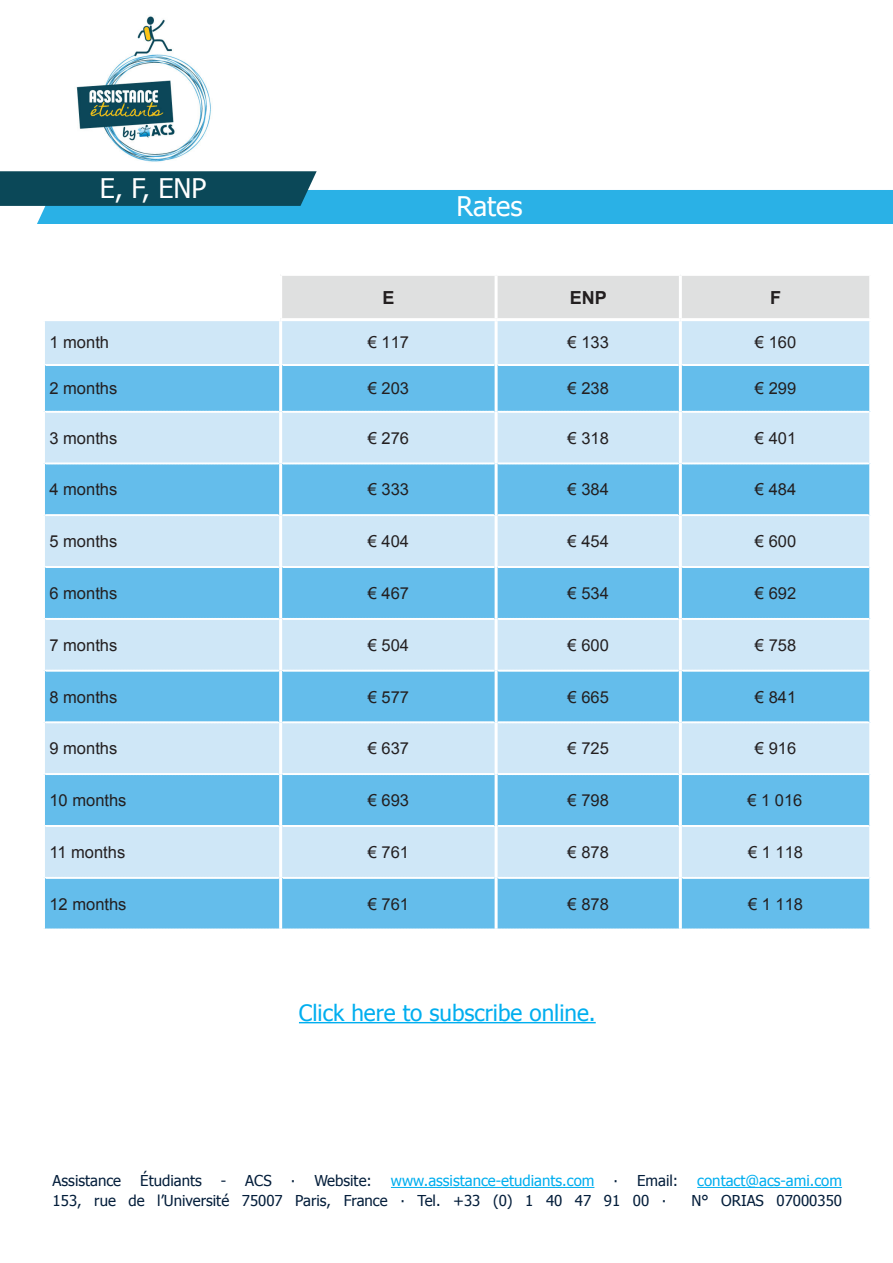
<style>
.page{position:relative;width:893px;height:1263px;background:#fff}
.page>*{position:absolute;margin:0;border:0;box-sizing:border-box;transform-origin:0 0}
.t1{font:27px "Tahoma";color:#fff}
.t2{font:22.5px "Tahoma";color:#00aeef}
.t3{font:700 18px "Arial";color:#231f20}
.t4{font:16.5px "Arial";color:#231f20}
.t5{font:15px "Tahoma";color:#041e3b}
.t6{font:15px "Tahoma";color:#00aeef}
</style>
<div class="page">
<img style="left:76px;top:16px;width:135px;height:146px">
<svg style="left:0;top:171px;width:893px;height:53px"></svg>
<hr style="left:299px;top:1022px;width:297px;height:1px;background:#00aeef">
<hr style="left:391px;top:1187px;width:203px;height:1px;background:#00aeef">
<hr style="left:697px;top:1187px;width:145px;height:1px;background:#00aeef">
<div style="left:281px;top:274px;width:215px;height:46px;background:#dfe0e0"></div>
<div style="left:498px;top:276px;width:371px;height:42px;background:#dfe0e0"></div>
<div style="left:45px;top:321px;width:824px;height:43px;background:#cfe7f7"></div>
<svg style="left:45px;top:366px;width:824px;height:562px;background:#95d0f0"></svg>
<svg style="left:45px;top:411px;width:824px;height:2px"></svg>
<svg style="left:45px;top:462px;width:824px;height:2px"></svg>
<svg style="left:45px;top:514px;width:824px;height:2px"></svg>
<svg style="left:45px;top:566px;width:824px;height:2px"></svg>
<svg style="left:45px;top:618px;width:824px;height:2px"></svg>
<svg style="left:45px;top:669px;width:824px;height:3px"></svg>
<svg style="left:45px;top:721px;width:824px;height:2px"></svg>
<svg style="left:45px;top:773px;width:824px;height:2px"></svg>
<svg style="left:45px;top:825px;width:824px;height:2px"></svg>
<svg style="left:45px;top:877px;width:824px;height:2px"></svg>
<svg style="left:45px;top:928px;width:824px;height:1px"></svg>
<hr style="left:281px;top:273px;width:215px;height:3px;background:#fff">
<hr style="left:279px;top:276px;width:3px;height:42px;background:#fff">
<hr style="left:495px;top:276px;width:3px;height:42px;background:#fff">
<hr style="left:679px;top:276px;width:3px;height:42px;background:#fff">
<hr style="left:281px;top:318px;width:215px;height:3px;background:#fff">
<hr style="left:279px;top:321px;width:3px;height:44px;background:#fff">
<hr style="left:495px;top:321px;width:3px;height:44px;background:#fff">
<hr style="left:679px;top:321px;width:3px;height:44px;background:#fff">
<hr style="left:279px;top:365px;width:3px;height:47px;background:#fff">
<hr style="left:495px;top:365px;width:3px;height:47px;background:#fff">
<hr style="left:679px;top:365px;width:3px;height:47px;background:#fff">
<hr style="left:279px;top:412px;width:3px;height:51px;background:#fff">
<hr style="left:495px;top:412px;width:3px;height:51px;background:#fff">
<hr style="left:679px;top:412px;width:3px;height:51px;background:#fff">
<hr style="left:279px;top:463px;width:3px;height:52px;background:#fff">
<hr style="left:495px;top:463px;width:3px;height:52px;background:#fff">
<hr style="left:679px;top:463px;width:3px;height:52px;background:#fff">
<hr style="left:279px;top:515px;width:3px;height:52px;background:#fff">
<hr style="left:495px;top:515px;width:3px;height:52px;background:#fff">
<hr style="left:679px;top:515px;width:3px;height:52px;background:#fff">
<hr style="left:279px;top:567px;width:3px;height:52px;background:#fff">
<hr style="left:495px;top:567px;width:3px;height:52px;background:#fff">
<hr style="left:679px;top:567px;width:3px;height:52px;background:#fff">
<hr style="left:279px;top:619px;width:3px;height:52px;background:#fff">
<hr style="left:495px;top:619px;width:3px;height:52px;background:#fff">
<hr style="left:679px;top:619px;width:3px;height:52px;background:#fff">
<hr style="left:279px;top:671px;width:3px;height:51px;background:#fff">
<hr style="left:495px;top:671px;width:3px;height:51px;background:#fff">
<hr style="left:679px;top:671px;width:3px;height:51px;background:#fff">
<hr style="left:279px;top:722px;width:3px;height:52px;background:#fff">
<hr style="left:495px;top:722px;width:3px;height:52px;background:#fff">
<hr style="left:679px;top:722px;width:3px;height:52px;background:#fff">
<hr style="left:279px;top:774px;width:3px;height:52px;background:#fff">
<hr style="left:495px;top:774px;width:3px;height:52px;background:#fff">
<hr style="left:679px;top:774px;width:3px;height:52px;background:#fff">
<hr style="left:279px;top:826px;width:3px;height:52px;background:#fff">
<hr style="left:495px;top:826px;width:3px;height:52px;background:#fff">
<hr style="left:679px;top:826px;width:3px;height:52px;background:#fff">
<hr style="left:279px;top:878px;width:3px;height:51px;background:#fff">
<hr style="left:495px;top:878px;width:3px;height:51px;background:#fff">
<hr style="left:679px;top:878px;width:3px;height:51px;background:#fff">
<p class="t1" style="left:100px;top:170px;width:108px">E, F, ENP</p>
<p class="t1" style="left:457px;top:188px;width:67px">Rates</p>
<p class="t3" style="left:382px;top:285px;width:14px">E</p>
<p class="t3" style="left:570px;top:285px;width:39px">ENP</p>
<p class="t3" style="left:770px;top:285px;width:12px">F</p>
<p class="t4" style="left:49px;top:332px;width:61px">1 month</p>
<p class="t4" style="left:368px;top:332px;width:43px">€ 117</p>
<p class="t4" style="left:568px;top:332px;width:43px">€ 133</p>
<p class="t4" style="left:755px;top:332px;width:43px">€ 160</p>
<p class="t4" style="left:49px;top:378px;width:69px">2 months</p>
<p class="t4" style="left:368px;top:378px;width:43px">€ 203</p>
<p class="t4" style="left:568px;top:378px;width:43px">€ 238</p>
<p class="t4" style="left:755px;top:378px;width:43px">€ 299</p>
<p class="t4" style="left:49px;top:427px;width:69px">3 months</p>
<p class="t4" style="left:368px;top:427px;width:43px">€ 276</p>
<p class="t4" style="left:568px;top:427px;width:43px">€ 318</p>
<p class="t4" style="left:755px;top:427px;width:43px">€ 401</p>
<p class="t4" style="left:49px;top:479px;width:69px">4 months</p>
<p class="t4" style="left:368px;top:479px;width:43px">€ 333</p>
<p class="t4" style="left:568px;top:479px;width:43px">€ 384</p>
<p class="t4" style="left:755px;top:479px;width:43px">€ 484</p>
<p class="t4" style="left:49px;top:530px;width:69px">5 months</p>
<p class="t4" style="left:368px;top:530px;width:43px">€ 404</p>
<p class="t4" style="left:568px;top:530px;width:43px">€ 454</p>
<p class="t4" style="left:755px;top:530px;width:43px">€ 600</p>
<p class="t4" style="left:49px;top:582px;width:69px">6 months</p>
<p class="t4" style="left:368px;top:582px;width:43px">€ 467</p>
<p class="t4" style="left:568px;top:582px;width:43px">€ 534</p>
<p class="t4" style="left:755px;top:582px;width:43px">€ 692</p>
<p class="t4" style="left:49px;top:634px;width:69px">7 months</p>
<p class="t4" style="left:368px;top:634px;width:43px">€ 504</p>
<p class="t4" style="left:568px;top:634px;width:43px">€ 600</p>
<p class="t4" style="left:755px;top:634px;width:43px">€ 758</p>
<p class="t4" style="left:49px;top:686px;width:69px">8 months</p>
<p class="t4" style="left:368px;top:686px;width:43px">€ 577</p>
<p class="t4" style="left:568px;top:686px;width:43px">€ 665</p>
<p class="t4" style="left:755px;top:686px;width:43px">€ 841</p>
<p class="t4" style="left:49px;top:738px;width:69px">9 months</p>
<p class="t4" style="left:368px;top:738px;width:43px">€ 637</p>
<p class="t4" style="left:568px;top:738px;width:43px">€ 725</p>
<p class="t4" style="left:755px;top:738px;width:43px">€ 916</p>
<p class="t4" style="left:49px;top:789px;width:79px">10 months</p>
<p class="t4" style="left:368px;top:789px;width:43px">€ 693</p>
<p class="t4" style="left:568px;top:789px;width:43px">€ 798</p>
<p class="t4" style="left:747px;top:789px;width:57px">€ 1 016</p>
<p class="t4" style="left:49px;top:841px;width:77px">11 months</p>
<p class="t4" style="left:368px;top:841px;width:43px">€ 761</p>
<p class="t4" style="left:568px;top:841px;width:43px">€ 878</p>
<p class="t4" style="left:748px;top:841px;width:57px">€ 1 118</p>
<p class="t4" style="left:49px;top:893px;width:79px">12 months</p>
<p class="t4" style="left:368px;top:893px;width:43px">€ 761</p>
<p class="t4" style="left:568px;top:893px;width:43px">€ 878</p>
<p class="t4" style="left:748px;top:893px;width:57px">€ 1 118</p>
<p class="t2" style="left:299px;top:997px;width:298px">Click here to subscribe online.</p>
<p class="t5" style="left:53px;top:1171px;width:70px">Assistance</p>
<p class="t5" style="left:140px;top:1171px;width:63px">Étudiants</p>
<p class="t5" style="left:221px;top:1171px;width:52px">- ACS</p>
<p class="t5" style="left:291px;top:1171px;width:6px">∙</p>
<p class="t5" style="left:314px;top:1171px;width:59px">Website:</p>
<p class="t6" style="left:391px;top:1171px;width:205px">www.assistance-etudiants.com</p>
<p class="t5" style="left:613px;top:1171px;width:6px">∙</p>
<p class="t5" style="left:637px;top:1171px;width:43px">Email:</p>
<p class="t6" style="left:697px;top:1171px;width:146px">contact@acs-ami.com</p>
<p class="t5" style="left:53px;top:1190px;width:615px">153, rue de l’Université 75007 Paris, France ∙ Tel. +33 (0) 1 40 47 91 00 ∙</p>
<p class="t5" style="left:691px;top:1190px;width:152px">N° ORIAS 07000350</p>
</div>
